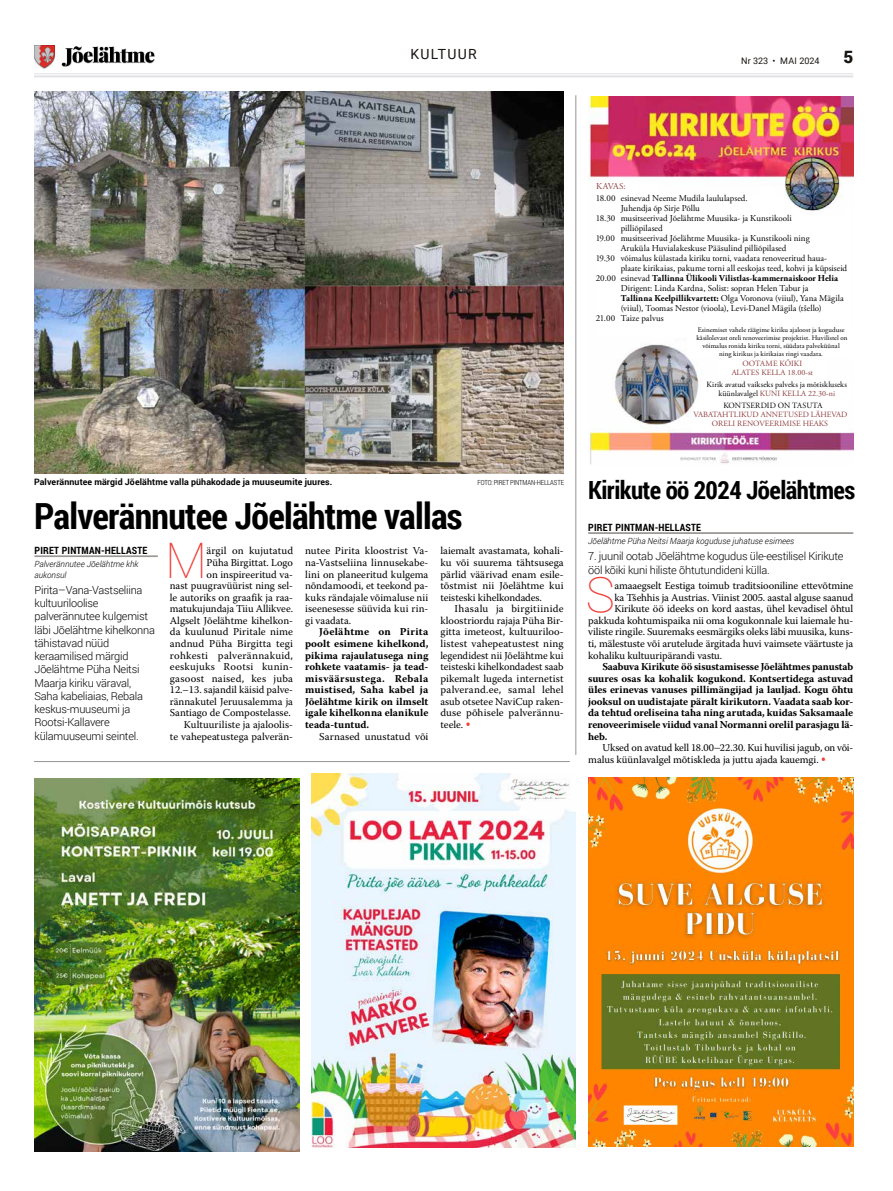
<style>
.page{position:relative;width:893px;height:1191px;background:#fff}
.page>*{position:absolute;margin:0;border:0;box-sizing:border-box;transform-origin:0 0}
.t1{font:100 49px "Roboto";color:#f13d37}
.t2{font:700 36px "Roboto Condensed";letter-spacing:-.02em;color:#000}
.t3{font:700 25px "Roboto Condensed";letter-spacing:-.025em;color:#000}
.t4{font:900 17px "Roboto";color:#181512}
.t5{font:14px "Roboto";letter-spacing:.09em;color:#181512}
.t6{font:300 11px/13.3px "Roboto";letter-spacing:-.02em;color:#000}
.t7{font:10.5px/11.6px "Warnock Pro";color:#000;text-align:justify}
.t8{font:700 10.5px/11.6px "Warnock Pro";letter-spacing:.005em;color:#000;text-align:justify}
.t9{font:700 10px "Roboto Condensed";letter-spacing:.02em;color:#000}
.t10{font:9px "Adobe Garamond Pro";letter-spacing:.005em;color:#000}
.t11{font:700 9px "Adobe Garamond Pro";letter-spacing:.01em;color:#000}
.t12{font:9px "Roboto";color:#181512}
.t13{font:9px "Adobe Garamond Pro";letter-spacing:-.025em;color:#903e40}
.t14{font:700 8.8px "Roboto";letter-spacing:.01em;color:#000}
.t15{font:italic 300 8.5px/10.2px "Roboto";color:#000}
.t16{font:8px/9px "Adobe Garamond Pro";letter-spacing:.005em;color:#000;text-align:center}
.t17{font:8px/9px "Adobe Garamond Pro";color:#903e40;text-align:center}
.t18{font:7px/8px "Adobe Garamond Pro";letter-spacing:.01em;color:#000;text-align:center}
.t19{font:300 7px "Roboto Condensed";letter-spacing:-.02em;color:#000}
.s1{font-family:"Roboto";font-weight:700;font-size:13px;color:#f13d37}
.s2{font-weight:400}
.s3{font-weight:700}
.s4{color:#903e40}
.s5{font-family:"Arial";color:#4d5156}
</style>
<div class="page">
<hr style="left:34px;top:73px;width:819px;height:1px;background:#e1e2e6">
<hr style="left:34px;top:75px;width:819px;height:2px;background:#e1e2e6">
<div style="left:34px;top:45px;width:21px;height:24px;background:#000;opacity:.28"></div>
<img style="left:34px;top:46px;width:20px;height:22px">
<svg style="left:62px;top:46px;width:93px;height:21px"></svg>
<hr style="left:34px;top:761px;width:536px;height:1px;background:#979492">
<hr style="left:575px;top:95px;width:1px;height:660px;background:#979492">
<img style="left:588px;top:96px;width:265px;height:368px">
<img style="left:35px;top:91px;width:528px;height:382px">
<img style="left:588px;top:777px;width:265px;height:369px">
<hr style="left:588px;top:532px;width:265px;height:1px;background:#979492">
<hr style="left:588px;top:533px;width:265px;height:1px;background:#979492">
<hr style="left:35px;top:556px;width:123px;height:1px;background:#979492">
<img style="left:34px;top:778px;width:266px;height:373px">
<img style="left:311px;top:774px;width:264px;height:374px">
<div style="left:596px;top:182px;width:63px;height:12px;background:#fff"></div>
<div style="left:718px;top:360px;width:108px;height:18px;background:#fff"></div>
<svg style="left:692px;top:402px;width:157px;height:30px"></svg>
<div style="left:702px;top:381px;width:149px;height:19px;background:#fff"></div>
<div style="left:689px;top:327px;width:164px;height:30px;background:#fff"></div>
<svg style="left:596px;top:191px;width:256px;height:147px"></svg>
<div style="left:759px;top:187px;width:14px;height:9px;background:#fff"></div>
<h3 class="t5" style="left:411px;top:44px;width:68px">KULTUUR</h3>
<p class="t12" style="left:741px;top:54px;width:80px">Nr 323 • MAI 2024</p>
<h3 class="t4" style="left:843px;top:45px;width:11px">5</h3>
<p class="t14" style="left:34px;top:475px;width:300px">Palverännutee märgid Jõelähtme valla pühakodade ja muuseumite juures.</p>
<p class="t19" style="left:478px;top:477px;width:88px">FOTO: PIRET PINTMAN-HELLASTE</p>
<h2 class="t2" style="left:34px;top:490px;width:430px">Palverännutee Jõelähtme vallas</h2>
<p class="t9" style="left:35px;top:544px;width:114px">PIRET PINTMAN-HELLASTE</p>
<p class="t15" style="left:35px;top:559px;width:105px">Palverännutee Jõelähtme khk aukonsul</p>
<p class="t6" style="left:35px;top:583px;width:122px">Pirita–Vana-Vastseliina kultuuriloolise palverännutee kulgemist läbi Jõelähtme kihelkonna tähistavad nüüd keraamilised märgid<br>Jõelähtme Püha Neitsi<br>Maarja kiriku väraval,<br>Saha kabeliaias, Rebala keskus-muuseumi ja<br>Rootsi-Kallavere külamuuseumi seintel.</p>
<h1 class="t1" style="left:165px;top:526px;width:43px">M</h1>
<p class="t7" style="left:170px;top:545px;width:125px;text-align:right">ärgil on kujutatud<br>Püha Birgittat. Logo<br>on inspireeritud va-<br>nast puugravüürist ning sel&shy;le autoriks on graafik ja raa&shy;matukujundaja Tiiu Allikvee.<br>Algselt Jõelähtme kihelkon&shy;da kuulunud Piritale nime andnud Püha Birgitta tegi rohkesti palverännakuid, eeskujuks Rootsi kunin&shy;gasoost naised, kes juba<br>12.–13. sajandil käisid palve&shy;rännakutel Jeruusalemma ja<br>Santiago de Compostelasse.<br>Kultuuriliste ja ajaloolis-<br>te vahepeatustega palverän-</p>
<p class="t7" style="left:305px;top:545px;width:125px">nutee Pirita kloostrist Va&shy;na-Vastseliina linnusekabe&shy;lini on planeeritud kulgema nõndamoodi, et teekond pa&shy;kuks rändajale võimaluse nii iseenesesse süüvida kui rin&shy;gi vaadata.</p>
<p class="t8" style="left:305px;top:626px;width:125px;text-indent:14px">Jõelähtme on Pirita poolt esimene kihelkond, pikima rajaulatusega ning rohkete vaatamis- ja tead&shy;misväärsustega. Rebala muistised, Saha kabel ja Jõelähtme kirik on ilmselt igale kihelkonna elanikule teada-tuntud.</p>
<p class="t7" style="left:319px;top:730px;width:111px">Sarnased unustatud või</p>
<p class="t7" style="left:440px;top:545px;width:125px">laiemalt avastamata, kohali&shy;ku või suurema tähtsusega pärlid väärivad enam esile&shy;tõstmist nii Jõelähtme kui teisteski kihelkondades.</p>
<p class="t7" style="left:440px;top:603px;width:125px;text-indent:14px">Ihasalu ja birgitiinide kloostriordu rajaja Püha Bir&shy;gitta imeteost, kultuuriloo&shy;listest vahepeatustest ning legendidest nii Jõelähtme kui teisteski kihelkondadest saab pikemalt lugeda internetist palverand.ee, samal lehel asub otsetee NaviCup raken&shy;duse põhisele palverännu&shy;teele. <span class="s1">•</span></p>
<p class="t13" style="left:596px;top:180px;width:31px">KAVAS:</p>
<p class="t10" style="left:596px;top:193px;width:154px">18.00 esinevad Neeme Mudila laululapsed.</p>
<p class="t10" style="left:621px;top:203px;width:80px">Juhendja õp Sirje Põllu</p>
<p class="t10" style="left:596px;top:213px;width:197px">18.30 musitseerivad Jõelähtme Muusika- ja Kunstikooli</p>
<p class="t10" style="left:621px;top:223px;width:44px">pilliõpilased</p>
<p class="t10" style="left:596px;top:233px;width:215px">19.00 musitseerivad Jõelähtme Muusika- ja Kunstikooli ning</p>
<p class="t10" style="left:621px;top:243px;width:167px">Aruküla Huvialakeskuse Pääsulind pilliõpilased</p>
<p class="t10" style="left:596px;top:253px;width:233px">19.30 võimalus külastada kiriku torni, vaadata renoveeritud haua-</p>
<p class="t10" style="left:621px;top:263px;width:228px">plaate kirikaias, pakume torni all eeskojas teed, kohvi ja küpsiseid</p>
<p class="t11" style="left:596px;top:273px;width:244px"><span class="s2">20.00 esinevad</span> Tallinna Ülikooli Vilistlas-kammernaiskoor Helia</p>
<p class="t10" style="left:621px;top:283px;width:189px">Dirigent: Linda Kardna, Solist: sopran Helen Tabur ja</p>
<p class="t10" style="left:621px;top:293px;width:224px"><span class="s3">Tallinna Keelpillikvartett:</span> Olga Voronova (viiul), Yana Mägila</p>
<p class="t10" style="left:621px;top:303px;width:202px">(viiul), Toomas Nestor (vioola), Levi-Danel Mägila (tšello)</p>
<p class="t10" style="left:596px;top:313px;width:70px">21.00 Taize palvus</p>
<p class="t18" style="left:696px;top:326px;width:153px">Esinemiset vahele räägime kiriku ajaloost ja koguduse käsilolevast oreli renoveerimise projektist. Huvilistel on võimalus ronida kiriku torni, süüdata palveküünal ning kirikus ja kirikaias ringi vaadata.</p>
<p class="t17" style="left:732px;top:359px;width:83px">OOTAME KÕIKI<br>ALATES KELLA 18.00-st</p>
<p class="t16" style="left:723px;top:401px;width:101px">KONTSERDID ON TASUTA</p>
<p class="t17" style="left:693px;top:410px;width:156px">VABATAHTLIKUD ANNETUSED LÄHEVAD<br>ORELI RENOVEERIMISE HEAKS</p>
<p class="t16" style="left:706px;top:380px;width:142px">Kirik avatud vaikseks palveks ja mõtiskluseks küünlavalgel <span class="s4">KUNI KELLA 22.30-ni</span></p>
<h3 class="t3" style="left:588px;top:473px;width:269px">Kirikute öö 2024 Jõelähtmes</h3>
<p class="t9" style="left:588px;top:520px;width:114px">PIRET PINTMAN-HELLASTE</p>
<p class="t15" style="left:588px;top:536px;width:208px">Jõelähtme Püha Neitsi Maarja koguduse juhatuse esimees</p>
<p class="t6" style="left:588px;top:549px;width:257px">7. juunil ootab Jõelähtme kogudus üle-eestilisel Kirikute ööl kõiki kuni hiliste õhtutundideni külla.</p>
<h1 class="t1" style="left:586px;top:560px;width:30px">S</h1>
<p class="t7" style="left:614px;top:579px;width:240px">amaaegselt Eestiga toimub traditsiooniline ettevõtmine</p>
<p class="t7" style="left:614px;top:591px;width:240px">ka Tšehhis ja Austrias. Viinist 2005. aastal alguse saanud</p>
<p class="t7" style="left:614px;top:603px;width:240px">Kirikute öö ideeks on kord aastas, ühel kevadisel õhtul</p>
<p class="t7" style="left:588px;top:614px;width:267px">pakkuda kohtumispaika nii oma kogukonnale kui laiemale hu-</p>
<p class="t7" style="left:588px;top:626px;width:267px">viliste ringile. Suuremaks eesmärgiks oleks läbi muusika, kuns-</p>
<p class="t7" style="left:588px;top:637px;width:267px">ti, mälestuste või arutelude ärgitada huvi vaimsete väärtuste ja</p>
<p class="t7" style="left:588px;top:649px;width:136px">kohaliku kultuuripärandi vastu.</p>
<p class="t8" style="left:588px;top:660px;width:267px;text-indent:14px">Saabuva Kirikute öö sisustamisesse Jõelähtmes panustab suures osas ka kohalik kogukond. Kontsertidega astuvad üles erinevas vanuses pillimängijad ja lauljad. Kogu õhtu jooksul on uudistajate päralt kirikutorn. Vaadata saab kor&shy;da tehtud oreliseina taha ning arutada, kuidas Saksamaale renoveerimisele viidud vanal Normanni orelil parasjagu lä&shy;heb.</p>
<p class="t7" style="left:588px;top:741px;width:267px;text-indent:14px">Uksed on avatud kell 18.00<span class="s5">–</span>22.30. Kui huvilisi jagub, on või&shy;malus küünlavalgel mõtiskleda ja juttu ajada kauemgi. <span class="s1">•</span></p>
</div>
